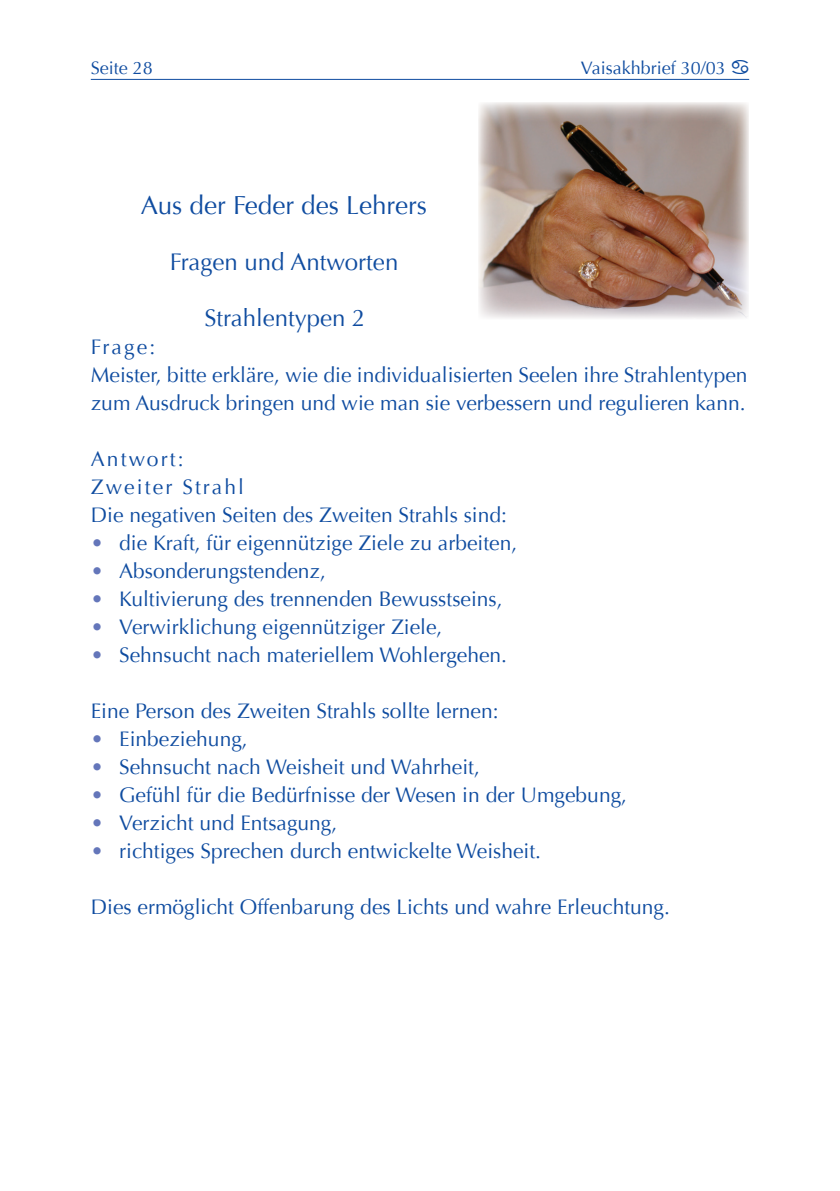
<style>
.page{position:relative;width:840px;height:1191px;background:#fff}
.page>*{position:absolute;margin:0;border:0;box-sizing:border-box;transform-origin:0 0}
.t1{font:26px "Optima";color:#0f4ca0}
.t2{font:24px "Optima";color:#0f4ca0}
.t3{font:21px/28px "Optima";color:#0f4ca0}
.t4{font:18px "Optima";color:#0f4ca0}
.s1{font-family:"Glyphs"}
.s2{color:#6476ba}
</style>
<div class="page">
<hr style="left:91px;top:79px;width:657px;height:1px;background:#0f4ca0">
<img style="left:478px;top:102px;width:270px;height:217px">
<p class="t4" style="left:91px;top:57px;width:64px">Seite 28</p>
<p class="t4" style="left:580px;top:57px;width:170px">Vaisakhbrief 30/03 <span class="s1">4</span></p>
<p class="t1" style="left:141px;top:190px;width:287px">Aus der Feder des Lehrers</p>
<p class="t2" style="left:170px;top:248px;width:230px">Fragen und Antworten</p>
<p class="t2" style="left:204px;top:304px;width:163px">Strahlentypen 2</p>
<p class="t3" style="left:91px;top:333px;width:658px">Frage:<br>Meister, bitte erkläre, wie die individualisierten Seelen ihre Strahlentypen zum Ausdruck bringen und wie man sie verbessern und regulieren kann.</p>
<p class="t3" style="left:91px;top:445px;width:417px">Antwort:<br>Zweiter Strahl<br>Die negativen Seiten des Zweiten Strahls sind:</p>
<p class="t3" style="left:91px;top:529px;width:428px"><span class="s2">•</span> die Kraft, für eigennützige Ziele zu arbeiten,</p>
<p class="t3" style="left:91px;top:557px;width:236px"><span class="s2">•</span> Absonderungstendenz,</p>
<p class="t3" style="left:91px;top:585px;width:413px"><span class="s2">•</span> Kultivierung des trennenden Bewusstseins,</p>
<p class="t3" style="left:91px;top:613px;width:353px"><span class="s2">•</span> Verwirklichung eigennütziger Ziele,</p>
<p class="t3" style="left:91px;top:641px;width:414px"><span class="s2">•</span> Sehnsucht nach materiellem Wohlergehen.</p>
<p class="t3" style="left:91px;top:697px;width:409px">Eine Person des Zweiten Strahls sollte lernen:</p>
<p class="t3" style="left:91px;top:725px;width:158px"><span class="s2">•</span> Einbeziehung,</p>
<p class="t3" style="left:91px;top:753px;width:390px"><span class="s2">•</span> Sehnsucht nach Weisheit und Wahrheit,</p>
<p class="t3" style="left:91px;top:781px;width:537px"><span class="s2">•</span> Gefühl für die Bedürfnisse der Wesen in der Umgebung,</p>
<p class="t3" style="left:91px;top:809px;width:248px"><span class="s2">•</span> Verzicht und Entsagung,</p>
<p class="t3" style="left:91px;top:837px;width:448px"><span class="s2">•</span> richtiges Sprechen durch entwickelte Weisheit.</p>
<p class="t3" style="left:91px;top:893px;width:577px">Dies ermöglicht Offenbarung des Lichts und wahre Erleuchtung.</p>
</div>
